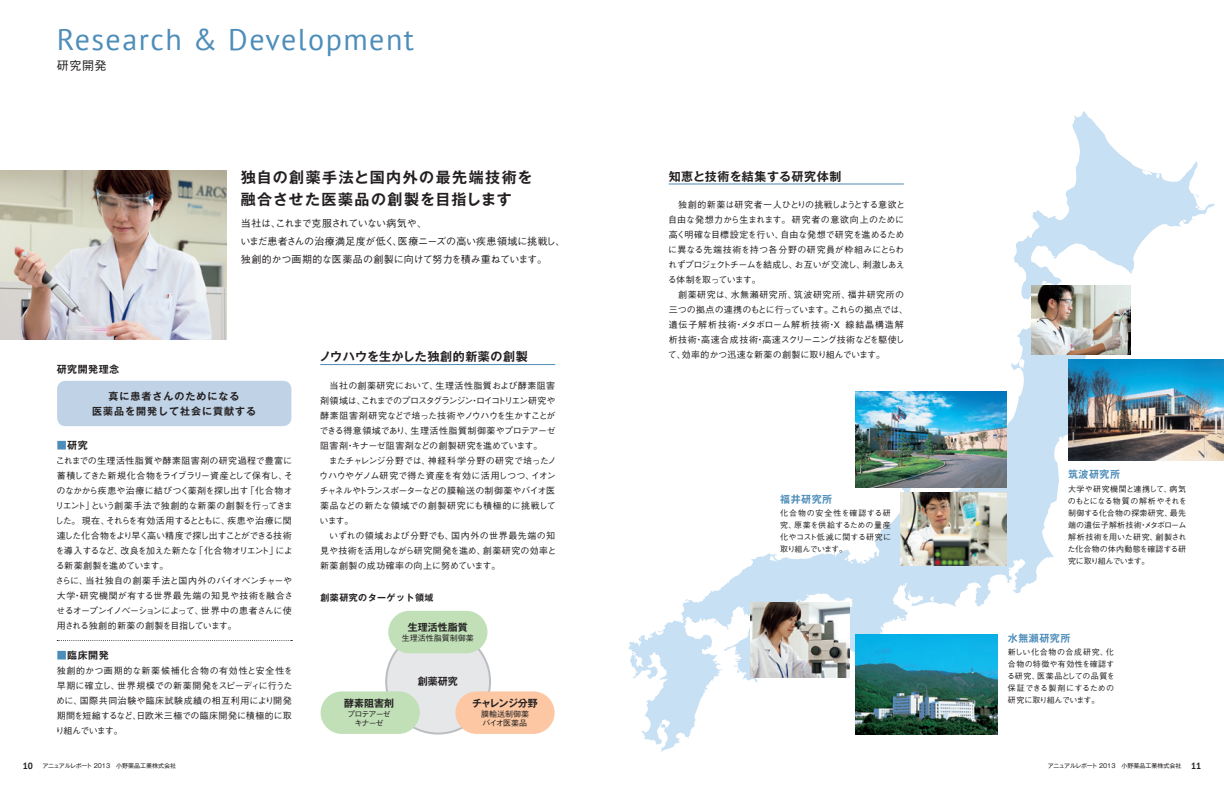
<style>
.page{position:relative;width:1224px;height:792px;background:#fff}
.page>*{position:absolute;margin:0;border:0;box-sizing:border-box;transform-origin:0 0}
.t1{font:30px "PT Sans";letter-spacing:.05em;color:#4d8db9}
.t2{font:700 15px/22px "Gothic MB101 Pro De";letter-spacing:.1em;color:#231f20}
.t3{font:700 12px "Gothic MB101 Pro De";letter-spacing:.05em;color:#231f20}
.t4{font:500 12px "Gothic BBB Pro";color:#231f20}
.t5{font:500 10px/18px "Gothic BBB Pro";letter-spacing:-.01em;color:#231f20}
.t6{font:700 10px "Gothic MB101 Pro De";letter-spacing:.05em;color:#231f20}
.t7{font:700 10px/15px "Gothic MB101 Pro De";letter-spacing:.1em;color:#231f20;text-align:center}
.t8{font:700 10px "Gothic MB101 Pro De";letter-spacing:.05em;color:#4d8db9}
.t9{font:700 10px "Gothic MB101 Pro De";letter-spacing:-.07em;color:#231f20}
.t10{font:500 9px/15px "Gothic BBB Pro";letter-spacing:-.01em;color:#231f20}
.t11{font:700 9px "Gothic MB101 Pro De";letter-spacing:.05em;color:#231f20}
.t12{font:500 8px/12px "Gothic BBB Pro";letter-spacing:-.015em;color:#231f20;text-align:justify}
.t13{font:500 8px/9px "Gothic BBB Pro";letter-spacing:-.105em;color:#231f20;text-align:center}
.t14{font:6px "Gothic MB101 Pro";color:#231f20}
.s1{color:#4d8db9}
.s2{font-family:"PT Sans";font-weight:700;font-size:9px}
</style>
<div class="page">
<svg style="left:1014px;top:111px;width:201px;height:182px"></svg>
<svg style="left:682px;top:293px;width:412px;height:363px"></svg>
<svg style="left:628px;top:607px;width:197px;height:145px"></svg>
<svg style="left:760px;top:558px;width:7px;height:3px"></svg>
<div style="left:57px;top:381px;width:234px;height:45px;background:#c0d3e6;border-radius:9px"></div>
<hr style="left:669px;top:183px;width:235px;height:1px;background:#4d8db9">
<div style="left:386px;top:630px;width:104px;height:104px;background:#e6e7e9;border-radius:50%"></div>
<div style="left:321px;top:691px;width:99px;height:43px;background:#c1e0b8;border-radius:21px"></div>
<div style="left:388px;top:611px;width:99px;height:42px;background:#c1e0b8;border-radius:21px"></div>
<div style="left:455px;top:691px;width:100px;height:43px;background:#fcc7a2;border-radius:21px"></div>
<img style="left:1069px;top:360px;width:155px;height:100px">
<img style="left:856px;top:635px;width:142px;height:99px">
<img style="left:856px;top:392px;width:151px;height:95px">
<hr style="left:320px;top:364px;width:235px;height:1px;background:#4d8db9">
<svg style="left:57px;top:640px;width:235px;height:1px"></svg>
<img style="left:0;top:170px;width:227px;height:170px">
<img style="left:750px;top:603px;width:99px;height:74px">
<img style="left:1032px;top:285px;width:99px;height:70px">
<img style="left:900px;top:492px;width:107px;height:73px">
<h1 class="t1" style="left:57px;top:21px;width:359px">Research &amp; Development</h1>
<h3 class="t4" style="left:57px;top:56px;width:51px">研究開発</h3>
<h2 class="t2" style="left:241px;top:165px;width:293px">独自の創薬手法と国内外の最先端技術を融合させた医薬品の創製を目指します</h2>
<p class="t5" style="left:240px;top:213px;width:327px">当社は、これまで克服されていない病気や、<br>いまだ患者さんの治療満足度が低く、医療ニーズの高い疾患領域に挑戦し、独創的かつ画期的な医薬品の創製に向けて努力を積み重ねています。</p>
<p class="t6" style="left:57px;top:361px;width:64px">研究開発理念</p>
<p class="t7" style="left:92px;top:387px;width:166px">真に患者さんのためになる<br>医薬品を開発して社会に貢献する</p>
<p class="t6" style="left:57px;top:437px;width:32px"><span class="s1">■</span>研究</p>
<p class="t10" style="left:55px;top:452px;width:240px">これまでの生理活性脂質や酵素阻害剤の研究過程で豊富に蓄積してきた新規化合物をライブラリー資産として保有し、そのなかから疾患や治療に結びつく薬剤を探し出す「化合物オリエント」という創薬手法で独創的な新薬の創製を行ってきました。現在、それらを有効活用するとともに、疾患や治療に関連した化合物をより早く高い精度で探し出すことができる技術を導入するなど、改良を加えた新たな「化合物オリエント」による新薬創製を進めています。<br>さらに、当社独自の創薬手法と国内外のバイオベンチャーや大学・研究機関が有する世界最先端の知見や技術を融合させるオープンイノベーションによって、世界中の患者さんに使用される独創的新薬の創製を目指しています。</p>
<p class="t6" style="left:57px;top:647px;width:53px"><span class="s1">■</span>臨床開発</p>
<p class="t10" style="left:55px;top:662px;width:239px;text-align:justify">独創的かつ画期的な新薬候補化合物の有効性と安全性を早期に確立し、世界規模での新薬開発をスピーディに行うために、国際共同治験や臨床試験成績の相互利用により開発期間を短縮するなど、日欧米三極での臨床開発に積極的に取り組んでいます。</p>
<h3 class="t3" style="left:319px;top:347px;width:210px">ノウハウを生かした独創的新薬の創製</h3>
<p class="t10" style="left:319px;top:377px;width:239px">　当社の創薬研究において、生理活性脂質および酵素阻害剤領域は、これまでのプロスタグランジン・ロイコトリエン研究や酵素阻害剤研究などで培った技術やノウハウを生かすことができる得意領域であり、生理活性脂質制御薬やプロテアーゼ阻害剤・キナーゼ阻害剤などの創製研究を進めています。<br>　またチャレンジ分野では、神経科学分野の研究で培ったノウハウやゲノム研究で得た資産を有効に活用しつつ、イオンチャネルやトランスポーターなどの膜輸送の制御薬やバイオ医薬品などの新たな領域での創製研究にも積極的に挑戦しています。<br>　いずれの領域および分野でも、国内外の世界最先端の知見や技術を活用しながら研究開発を進め、創薬研究の効率と新薬創製の成功確率の向上に努めています。</p>
<p class="t11" style="left:321px;top:590px;width:114px">創薬研究のターゲット領域</p>
<p class="t6" style="left:408px;top:619px;width:61px">生理活性脂質</p>
<p class="t12" style="left:402px;top:631px;width:73px">生理活性脂質制御薬</p>
<p class="t6" style="left:344px;top:695px;width:51px">酵素阻害剤</p>
<p class="t13" style="left:347px;top:709px;width:45px">プロテアーゼキナーゼ</p>
<p class="t6" style="left:418px;top:673px;width:41px">創薬研究</p>
<p class="t9" style="left:472px;top:695px;width:67px">チャレンジ分野</p>
<p class="t12" style="left:481px;top:709px;width:49px;line-height:9px">膜輸送制御薬バイオ医薬品</p>
<h3 class="t3" style="left:669px;top:166px;width:174px">知恵と技術を結集する研究体制</h3>
<p class="t10" style="left:668px;top:196px;width:242px">　独創的新薬は研究者一人ひとりの挑戦しようとする意欲と自由な発想力から生まれます。研究者の意欲向上のために高く明確な目標設定を行い、自由な発想で研究を進めるために異なる先端技術を持つ各分野の研究員が枠組みにとらわれずプロジェクトチームを結成し、お互いが交流し、刺激しあえる体制を取っています。<br>　創薬研究は、水無瀬研究所、筑波研究所、福井研究所の三つの拠点の連携のもとに行っています。これらの拠点では、遺伝子解析技術・メタボローム解析技術・X 線結晶構造解析技術・高速合成技術・高速スクリーニング技術などを駆使して、効率的かつ迅速な新薬の創製に取り組んでいます。</p>
<p class="t8" style="left:780px;top:491px;width:53px">福井研究所</p>
<p class="t12" style="left:780px;top:506px;width:112px">化合物の安全性を確認する研究、原薬を供給するための量産化やコスト低減に関する研究に取り組んでいます。</p>
<p class="t8" style="left:1068px;top:466px;width:53px">筑波研究所</p>
<p class="t12" style="left:1067px;top:482px;width:121px">大学や研究機関と連携して、病気のもとになる物質の解析やそれを制御する化合物の探索研究、最先端の遺伝子解析技術・メタボローム解析技術を用いた研究、創製された化合物の体内動態を確認する研究に取り組んでいます。</p>
<p class="t8" style="left:1008px;top:629px;width:64px">水無瀬研究所</p>
<p class="t12" style="left:1007px;top:645px;width:109px">新しい化合物の合成研究、化合物の特徴や有効性を確認する研究、医薬品としての品質を保証できる製剤にするための研究に取り組んでいます。</p>
<p class="t14" style="left:23px;top:761px;width:155px"><span class="s2">10</span> アニュアルレポート 2013　小野薬品工業株式会社</p>
<p class="t14" style="left:1048px;top:761px;width:155px">アニュアルレポート 2013　小野薬品工業株式会社 <span class="s2">11</span></p>
</div>
